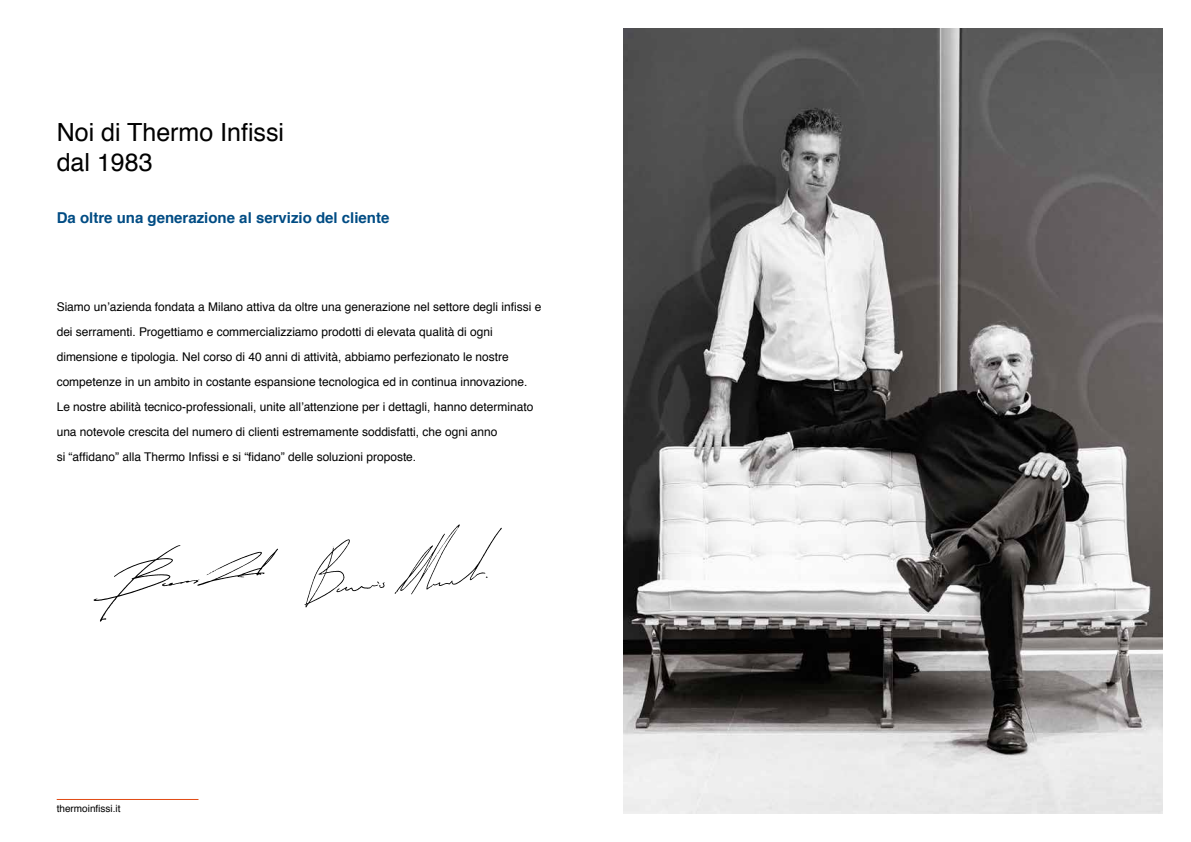
<style>
.page{position:relative;width:1191px;height:842px;background:#fff}
.page>*{position:absolute;margin:0;border:0;box-sizing:border-box;transform-origin:0 0}
.t1{font:25px/30px "Helvetica";color:#000}
.t2{font:700 15px "Helvetica";color:#004c84}
.t3{font:12px/25px "Helvetica";color:#000}
.t4{font:10px "Helvetica";color:#000}
</style>
<div class="page">
<hr style="left:57px;top:799px;width:141px;height:1px;background:#e24912">
<img style="left:624px;top:28px;width:538px;height:786px">
<svg style="left:94px;top:545px;width:184px;height:77px"></svg>
<svg style="left:395px;top:524px;width:107px;height:70px"></svg>
<svg style="left:304px;top:539px;width:81px;height:68px"></svg>
<h1 class="t1" style="left:57px;top:118px;width:229px">Noi di Thermo Infissi dal 1983</h1>
<p class="t2" style="left:57px;top:206px;width:334px">Da oltre una generazione al servizio del cliente</p>
<p class="t3" style="left:57px;top:295px;width:486px">Siamo un’azienda fondata a Milano attiva da oltre una generazione nel settore degli infissi e dei serramenti. Progettiamo e commercializziamo prodotti di elevata qualità di ogni dimensione e tipologia. Nel corso di 40 anni di attività, abbiamo perfezionato le nostre competenze in un ambito in costante espansione tecnologica ed in continua innovazione.<br>Le nostre abilità tecnico-professionali, unite all’attenzione per i dettagli, hanno determinato una notevole crescita del numero di clienti estremamente soddisfatti, che ogni anno<br>si “affidano” alla Thermo Infissi e si “fidano” delle soluzioni proposte.</p>
<p class="t4" style="left:57px;top:800px;width:65px">thermoinfissi.it</p>
</div>
